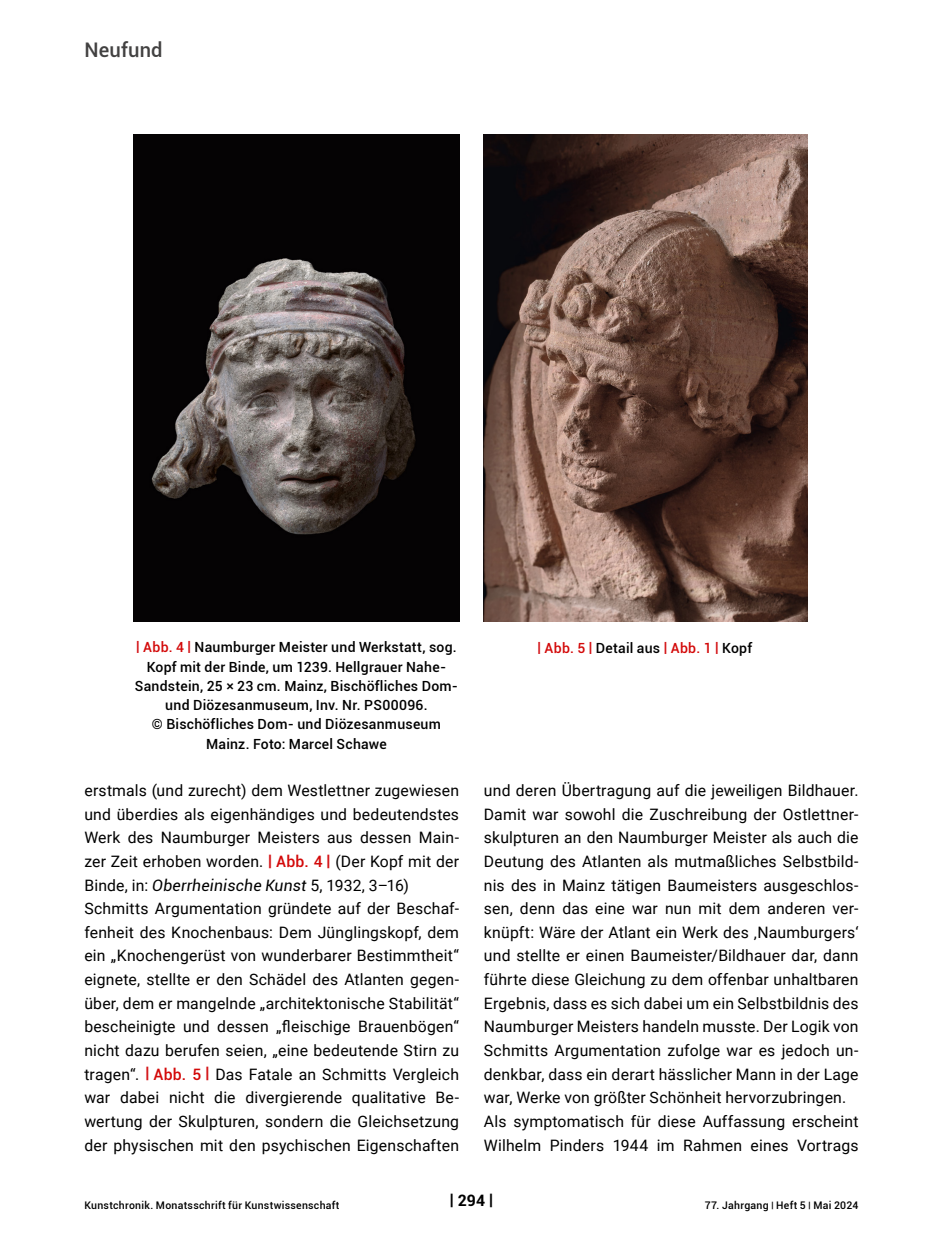
<style>
.page{position:relative;width:943px;height:1241px;background:#fff}
.page>*{position:absolute;margin:0;border:0;box-sizing:border-box;transform-origin:0 0}
.t1{font:500 20.12px "Roboto";letter-spacing:.01em;color:#424141}
.Fließtext{font:15.75px/23.6px "Roboto";letter-spacing:.01em;color:#000;text-align:justify}
.t2{font:700 15.75px "Roboto";color:#000}
.t3{font:500 14px/19.2px "Roboto";letter-spacing:.015em;color:#000;text-align:center}
.t4{font:500 10.5px "Roboto";letter-spacing:.025em;color:#000}
.s1{font-weight:700;color:#d31216}
.s2{color:#d30909}
.s3{font-weight:500;color:#d30909}
.s4{font-style:italic}
.s5{font-size:8.75px}
</style>
<div class="page">
<img style="left:134px;top:134px;width:325px;height:487px">
<img style="left:484px;top:134px;width:323px;height:488px">
<p class="t1" style="left:84px;top:36px;width:80px">Neufund</p>
<p class="t3" style="left:136px;top:637px;width:322px"><span class="s1">|</span> <span class="s2">Abb. 4</span> <span class="s1">|</span> Naumburger Meister und Werkstatt, sog.</p>
<p class="t3" style="left:537px;top:638px;width:216px"><span class="s1">|</span> <span class="s2">Abb. 5</span> <span class="s1">|</span> Detail aus <span class="s1">|</span> <span class="s2">Abb. 1</span> <span class="s1">|</span> Kopf</p>
<p class="t3" style="left:135px;top:656px;width:325px">Kopf mit der Binde, um 1239. Hellgrauer Nahe-Sandstein, 25 × 23 cm. Mainz, Bischöfliches Dom&shy;und Diözesanmuseum, Inv. Nr. PS00096.<br>© Bischöfliches Dom- und Diözesanmuseum Mainz. Foto: Marcel Schawe</p>
<p class="Fließtext" style="left:84px;top:777px;width:376px">erstmals (und zurecht) dem Westlettner zugewiesen und überdies als eigenhändiges und bedeutendstes Werk des Naumburger Meisters aus dessen Main&shy;zer Zeit erhoben worden. <span class="s1">|</span> <span class="s3">Abb. 4</span> <span class="s1">|</span> (Der Kopf mit der Binde, in: <span class="s4">Oberrheinische Kunst</span> 5, 1932, 3–16)</p>
<p class="Fließtext" style="left:84px;top:896px;width:376px">Schmitts Argumentation gründete auf der Beschaf&shy;fenheit des Knochenbaus: Dem Jünglingskopf, dem ein „Knochengerüst von wunderbarer Bestimmtheit“ eignete, stellte er den Schädel des Atlanten gegen&shy;über, dem er mangelnde „architektonische Stabilität“ bescheinigte und dessen „fleischige Brauenbögen“ nicht dazu berufen seien, „eine bedeutende Stirn zu tragen“. <span class="s1">|</span> <span class="s3">Abb. 5</span> <span class="s1">|</span> Das Fatale an Schmitts Vergleich war dabei nicht die divergierende qualitative Be&shy;wertung der Skulpturen, sondern die Gleichsetzung der physischen mit den psychischen Eigenschaften</p>
<p class="Fließtext" style="left:484px;top:777px;width:376px">und deren Übertragung auf die jeweiligen Bildhauer.<br>Damit war sowohl die Zuschreibung der Ostlettner&shy;skulpturen an den Naumburger Meister als auch die Deutung des Atlanten als mutmaßliches Selbstbild&shy;nis des in Mainz tätigen Baumeisters ausgeschlos&shy;sen, denn das eine war nun mit dem anderen ver&shy;knüpft: Wäre der Atlant ein Werk des ‚Naumburgers‘ und stellte er einen Baumeister/Bildhauer dar, dann führte diese Gleichung zu dem offenbar unhaltbaren Ergebnis, dass es sich dabei um ein Selbstbildnis des Naumburger Meisters handeln musste. Der Logik von Schmitts Argumentation zufolge war es jedoch un&shy;denkbar, dass ein derart hässlicher Mann in der Lage war, Werke von größter Schönheit hervorzubringen.</p>
<p class="Fließtext" style="left:484px;top:1108px;width:376px">Als symptomatisch für diese Auffassung erscheint<br>Wilhelm Pinders 1944 im Rahmen eines Vortrags</p>
<p class="t4" style="left:84px;top:1197px;width:257px">Kunstchronik. Monatsschrift für Kunstwissenschaft</p>
<p class="t2" style="left:450px;top:1189px;width:45px">| 294 |</p>
<p class="t4" style="left:704px;top:1197px;width:155px">77. Jahrgang <span class="s5">|</span> Heft 5 <span class="s5">|</span> Mai 2024</p>
</div>
